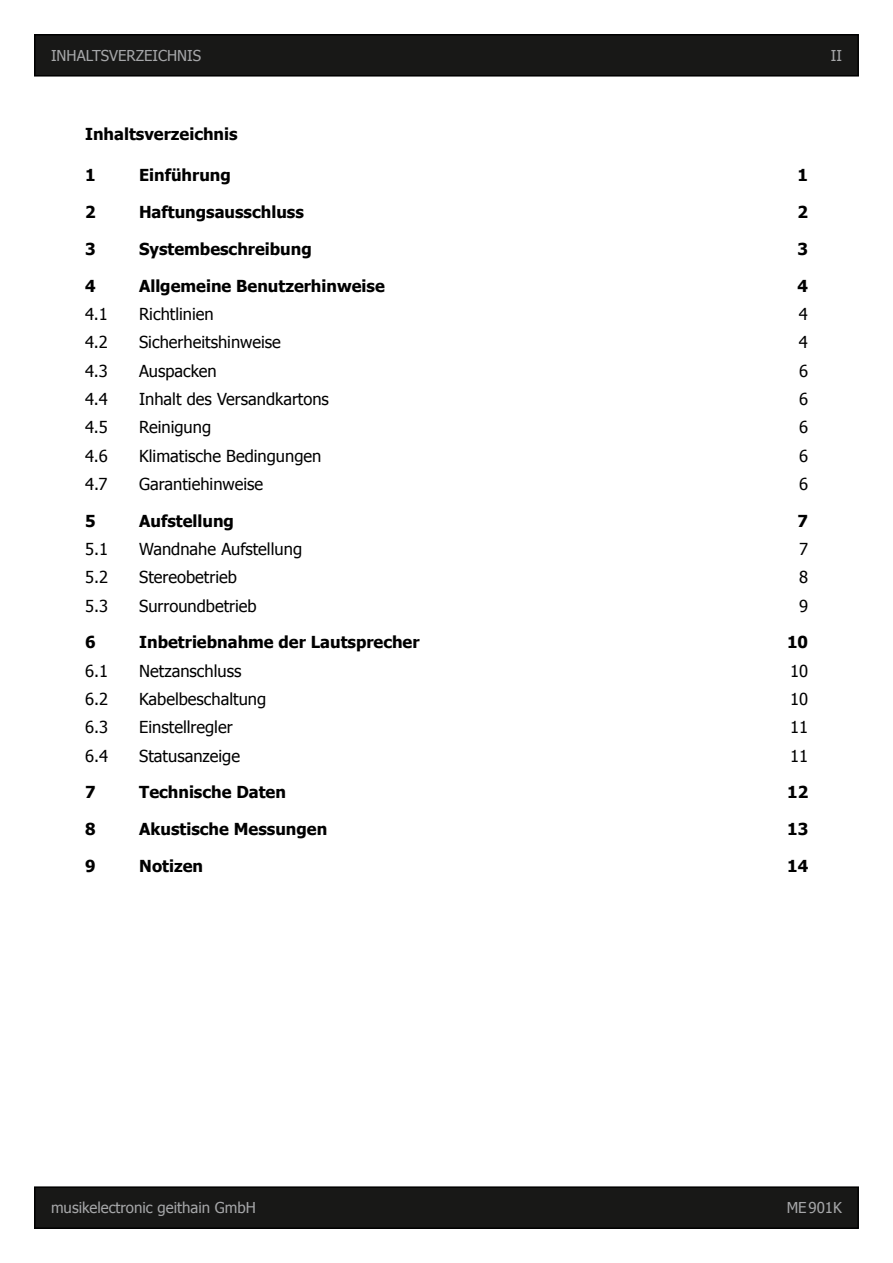
<style>
.page{position:relative;width:893px;height:1263px;background:#fff}
.page>*{position:absolute;margin:0;border:0;box-sizing:border-box;transform-origin:0 0}
.t1{font:16.5px "Tahoma";color:#000}
.t2{font:700 16.5px "Tahoma";color:#000}
.t3{font:15px "Tahoma";color:#a6a7a9}
</style>
<div class="page">
<div style="left:35px;top:35px;width:823px;height:41px;background:#181817"></div>
<div style="left:34px;top:34px;width:825px;height:43px;border:2px solid #000"></div>
<div style="left:35px;top:1187px;width:823px;height:41px;background:#181817"></div>
<div style="left:34px;top:1186px;width:825px;height:43px;border:2px solid #000"></div>
<p class="t3" style="left:51px;top:46px;width:152px">INHALTSVERZEICHNIS</p>
<p class="t3" style="left:831px;top:45px;width:13px">II</p>
<p class="t2" style="left:85px;top:123px;width:154px">Inhaltsverzeichnis</p>
<p class="t2" style="left:85px;top:164px;width:12px">1</p>
<p class="t2" style="left:139px;top:164px;width:93px">Einführung</p>
<p class="t2" style="left:797px;top:164px;width:12px">1</p>
<p class="t2" style="left:85px;top:200px;width:12px">2</p>
<p class="t2" style="left:139px;top:200px;width:166px">Haftungsausschluss</p>
<p class="t2" style="left:797px;top:200px;width:12px">2</p>
<p class="t2" style="left:85px;top:237px;width:12px">3</p>
<p class="t2" style="left:139px;top:237px;width:174px">Systembeschreibung</p>
<p class="t2" style="left:797px;top:237px;width:12px">3</p>
<p class="t2" style="left:85px;top:274px;width:12px">4</p>
<p class="t2" style="left:139px;top:274px;width:247px">Allgemeine Benutzerhinweise</p>
<p class="t2" style="left:797px;top:274px;width:12px">4</p>
<p class="t1" style="left:85px;top:303px;width:24px">4.1</p>
<p class="t1" style="left:139px;top:303px;width:76px">Richtlinien</p>
<p class="t1" style="left:799px;top:303px;width:11px">4</p>
<p class="t1" style="left:85px;top:331px;width:24px">4.2</p>
<p class="t1" style="left:139px;top:331px;width:143px">Sicherheitshinweise</p>
<p class="t1" style="left:799px;top:331px;width:11px">4</p>
<p class="t1" style="left:85px;top:359px;width:24px">4.3</p>
<p class="t1" style="left:139px;top:359px;width:79px">Auspacken</p>
<p class="t1" style="left:799px;top:359px;width:11px">6</p>
<p class="t1" style="left:85px;top:388px;width:24px">4.4</p>
<p class="t1" style="left:139px;top:388px;width:191px">Inhalt des Versandkartons</p>
<p class="t1" style="left:799px;top:388px;width:11px">6</p>
<p class="t1" style="left:85px;top:416px;width:24px">4.5</p>
<p class="t1" style="left:139px;top:416px;width:74px">Reinigung</p>
<p class="t1" style="left:799px;top:416px;width:11px">6</p>
<p class="t1" style="left:85px;top:444px;width:24px">4.6</p>
<p class="t1" style="left:139px;top:444px;width:184px">Klimatische Bedingungen</p>
<p class="t1" style="left:799px;top:444px;width:11px">6</p>
<p class="t1" style="left:85px;top:473px;width:24px">4.7</p>
<p class="t1" style="left:139px;top:473px;width:126px">Garantiehinweise</p>
<p class="t1" style="left:799px;top:473px;width:11px">6</p>
<p class="t2" style="left:85px;top:509px;width:12px">5</p>
<p class="t2" style="left:139px;top:509px;width:96px">Aufstellung</p>
<p class="t2" style="left:797px;top:509px;width:12px">7</p>
<p class="t1" style="left:85px;top:538px;width:25px">5.1</p>
<p class="t1" style="left:139px;top:538px;width:164px">Wandnahe Aufstellung</p>
<p class="t1" style="left:799px;top:538px;width:11px">7</p>
<p class="t1" style="left:85px;top:566px;width:25px">5.2</p>
<p class="t1" style="left:139px;top:566px;width:99px">Stereobetrieb</p>
<p class="t1" style="left:799px;top:566px;width:11px">8</p>
<p class="t1" style="left:85px;top:594px;width:25px">5.3</p>
<p class="t1" style="left:139px;top:594px;width:119px">Surroundbetrieb</p>
<p class="t1" style="left:799px;top:594px;width:11px">9</p>
<p class="t2" style="left:85px;top:631px;width:12px">6</p>
<p class="t2" style="left:139px;top:631px;width:282px">Inbetriebnahme der Lautsprecher</p>
<p class="t2" style="left:787px;top:631px;width:23px">10</p>
<p class="t1" style="left:85px;top:659px;width:25px">6.1</p>
<p class="t1" style="left:139px;top:659px;width:104px">Netzanschluss</p>
<p class="t1" style="left:790px;top:659px;width:20px">10</p>
<p class="t1" style="left:85px;top:688px;width:25px">6.2</p>
<p class="t1" style="left:139px;top:688px;width:129px">Kabelbeschaltung</p>
<p class="t1" style="left:790px;top:688px;width:20px">10</p>
<p class="t1" style="left:85px;top:716px;width:25px">6.3</p>
<p class="t1" style="left:139px;top:716px;width:95px">Einstellregler</p>
<p class="t1" style="left:790px;top:716px;width:20px">11</p>
<p class="t1" style="left:85px;top:744px;width:25px">6.4</p>
<p class="t1" style="left:139px;top:744px;width:102px">Statusanzeige</p>
<p class="t1" style="left:790px;top:744px;width:20px">11</p>
<p class="t2" style="left:85px;top:781px;width:12px">7</p>
<p class="t2" style="left:139px;top:781px;width:148px">Technische Daten</p>
<p class="t2" style="left:787px;top:781px;width:23px">12</p>
<p class="t2" style="left:85px;top:818px;width:12px">8</p>
<p class="t2" style="left:139px;top:818px;width:189px">Akustische Messungen</p>
<p class="t2" style="left:787px;top:818px;width:23px">13</p>
<p class="t2" style="left:85px;top:854px;width:12px">9</p>
<p class="t2" style="left:139px;top:854px;width:65px">Notizen</p>
<p class="t2" style="left:787px;top:854px;width:23px">14</p>
<p class="t3" style="left:51px;top:1198px;width:206px">musikelectronic geithain GmbH</p>
<p class="t3" style="left:787px;top:1198px;width:57px">ME901K</p>
</div>
